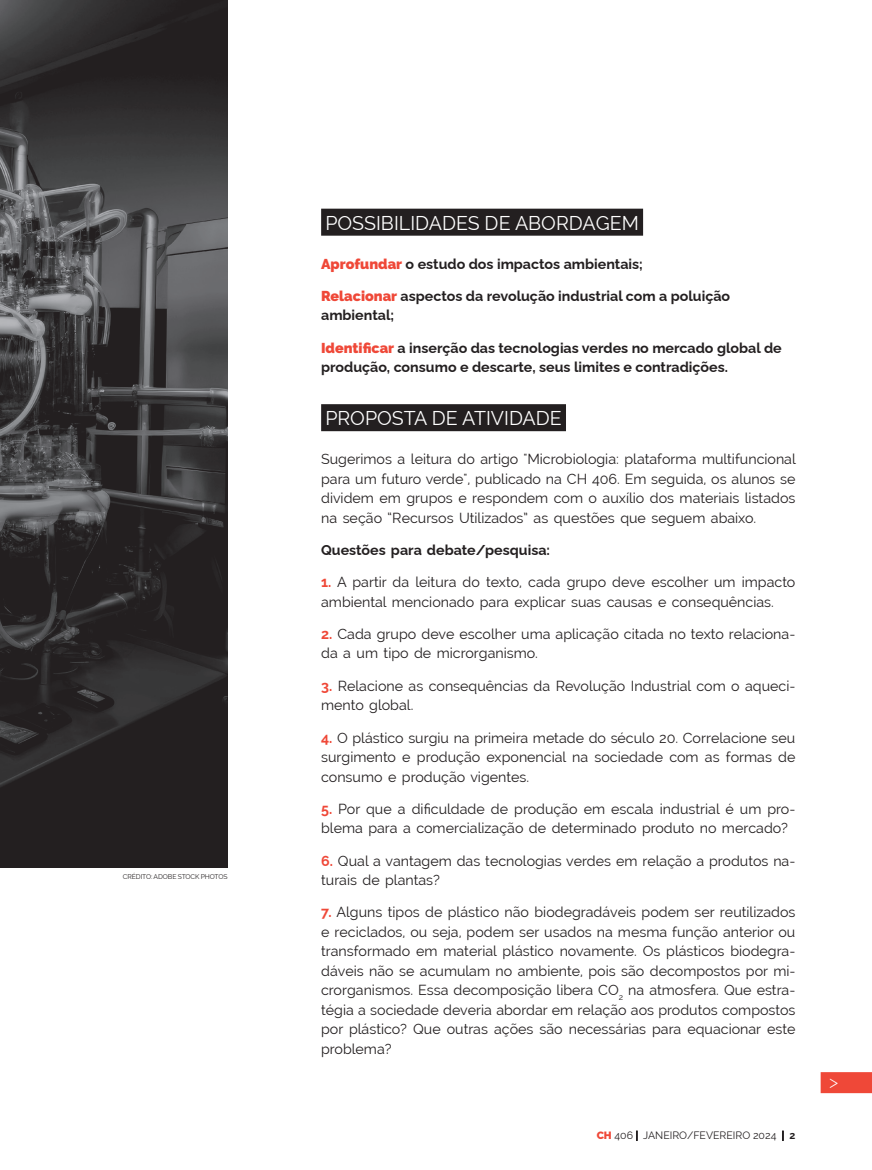
<style>
.page{position:relative;width:872px;height:1170px;background:#fff}
.page>*{position:absolute;margin:0;border:0;box-sizing:border-box;transform-origin:0 0}
.t1{font:19.5px "Raleway";color:#fff}
.t2{font:300 18px "Raleway";color:#fff}
.t3{font:14.25px/19.5px "Raleway";color:#231f20}
.t4{font:700 14.25px/19.5px "Raleway";color:#231f20}
.t5{font:10.5px "Raleway";color:#231f20}
.t6{font:6.75px "Raleway";letter-spacing:-.01em;color:#231f20}
.s1{font-weight:900;color:#ef4838}
.s2{font-weight:700;color:#ef4838}
.s3{font-weight:700}
</style>
<div class="page">
<div style="left:820px;top:1072px;width:52px;height:21px;background:#ef4838"></div>
<img style="left:0;top:0;width:227px;height:867px">
<div style="left:321px;top:209px;width:322px;height:27px;background:#231f20"></div>
<div style="left:321px;top:404px;width:245px;height:27px;background:#231f20"></div>
<p class="t6" style="left:123px;top:873px;width:106px">CRÉDITO: ADOBE STOCK PHOTOS</p>
<h1 class="t1" style="left:325px;top:212px;width:315px">POSSIBILIDADES DE ABORDAGEM</h1>
<p class="t4" style="left:321px;top:252px;width:323px"><span class="s1">Aprofundar</span> o estudo dos impactos ambientais;</p>
<p class="t4" style="left:321px;top:284px;width:410px"><span class="s1">Relacionar</span> aspectos da revolução industrial com a poluição ambiental;</p>
<p class="t4" style="left:321px;top:336px;width:462px"><span class="s1">Identificar</span> a inserção das tecnologias verdes no mercado global de produção, consumo e descarte, seus limites e contradições.</p>
<h1 class="t1" style="left:325px;top:407px;width:238px">PROPOSTA DE ATIVIDADE</h1>
<p class="t3" style="left:321px;top:449px;width:476px;text-align:justify">Sugerimos a leitura do artigo "Microbiologia: plataforma multifuncional para um futuro verde", publicado na CH 406. Em seguida, os alunos se dividem em grupos e respondem com o auxílio dos materiais listados na seção “Recursos Utilizados” as questões que seguem abaixo.</p>
<p class="t4" style="left:321px;top:538px;width:230px">Questões para debate/pesquisa:</p>
<p class="t3" style="left:321px;top:572px;width:476px"><span class="s2">1.</span> A partir da leitura do texto, cada grupo deve escolher um impacto ambiental mencionado para explicar suas causas e consequências.</p>
<p class="t3" style="left:321px;top:624px;width:476px"><span class="s2">2.</span> Cada grupo deve escolher uma aplicação citada no texto relaciona&shy;da a um tipo de microrganismo.</p>
<p class="t3" style="left:321px;top:676px;width:476px"><span class="s2">3.</span> Relacione as consequências da Revolução Industrial com o aqueci&shy;mento global.</p>
<p class="t3" style="left:321px;top:727px;width:476px;text-align:justify"><span class="s2">4.</span> O plástico surgiu na primeira metade do século 20. Correlacione seu surgimento e produção exponencial na sociedade com as formas de consumo e produção vigentes.</p>
<p class="t3" style="left:321px;top:799px;width:476px"><span class="s2">5.</span> Por que a dificuldade de produção em escala industrial é um pro&shy;blema para a comercialização de determinado produto no mercado?</p>
<p class="t3" style="left:321px;top:850px;width:476px"><span class="s2">6.</span> Qual a vantagem das tecnologias verdes em relação a produtos na&shy;turais de plantas?</p>
<p class="t3" style="left:321px;top:902px;width:476px;text-align:justify"><span class="s2">7.</span> Alguns tipos de plástico não biodegradáveis podem ser reutilizados e reciclados, ou seja, podem ser usados na mesma função anterior ou transformado em material plástico novamente. Os plásticos biodegra&shy;dáveis não se acumulam no ambiente, pois são decompostos por mi&shy;crorganismos. Essa decomposição libera CO<sub>2</sub> na atmosfera. Que estra&shy;tégia a sociedade deveria abordar em relação aos produtos compostos por plástico? Que outras ações são necessárias para equacionar este problema?</p>
<p class="t5" style="left:596px;top:1129px;width:200px"><span class="s1">CH</span> 406 | JANEIRO/FEVEREIRO 2024 | <span class="s3">2</span></p>
<p class="t2" style="left:829px;top:1070px;width:44px">&gt; &gt;</p>
</div>
